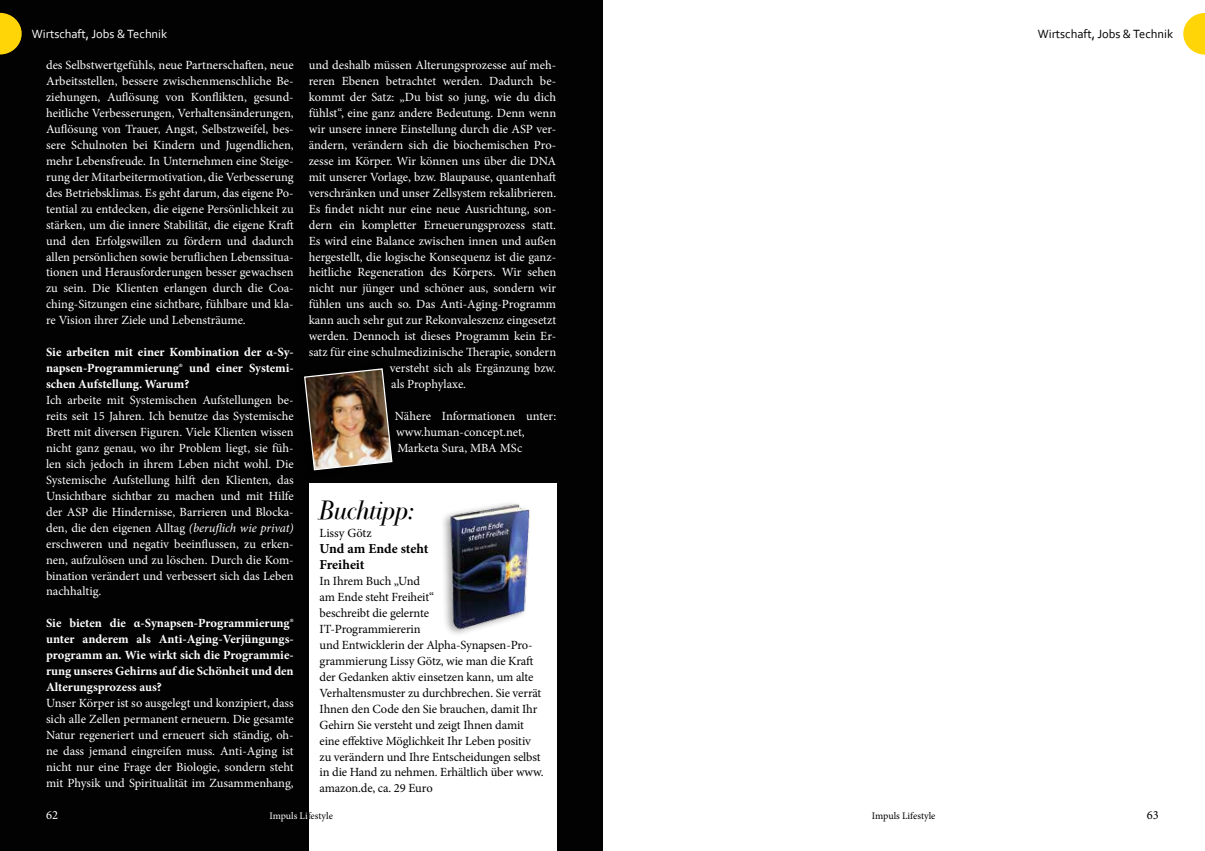
<style>
.page{position:relative;width:1205px;height:851px;background:#fff}
.page>*{position:absolute;margin:0;border:0;box-sizing:border-box;transform-origin:0 0}
.t1{font:italic 26.25px "Bodoni Svty Two OSITCTT";color:#000}
.t2{font:700 13.75px/15.9px "Minion Pro";letter-spacing:-.005em;color:#000}
.t3{font:12.5px/16px "Minion Pro";color:#fff;text-align:justify}
.t4{font:12.5px/15.9px "Minion Pro";letter-spacing:-.01em;color:#000}
.t5{font:700 12.5px/16px "Minion Pro";color:#fff;text-align:justify}
.t6{font:12.5px "Corbel";color:#000}
.t7{font:12.5px "Corbel";color:#fff}
.t8{font:10px "Minion Pro";color:#000}
.t9{font:10px "Minion Pro";letter-spacing:.005em;color:#fff}
.s1{font-style:italic}
.s2{color:#000}
</style>
<div class="page">
<svg style="left:1183px;top:13px;width:22px;height:42px"></svg>
<div style="left:0;top:0;width:602px;height:850px;background:#020203"></div>
<svg style="left:0;top:13px;width:22px;height:42px"></svg>
<div style="left:309px;top:483px;width:247px;height:367px;background:#fff"></div>
<img style="left:304px;top:368px;width:89px;height:103px">
<div style="left:440px;top:499px;width:92px;height:138px;background:#000;opacity:.37"></div>
<img style="left:446px;top:501px;width:86px;height:131px">
<p class="t7" style="left:32px;top:26px;width:137px">Wirtschaft, Jobs &amp; Technik</p>
<p class="t3" style="left:46px;top:57px;width:249px">des Selbstwertgefühls, neue Partnerschaften, neue Arbeitsstellen, bessere zwischenmenschliche Be&shy;ziehungen, Auflösung von Konflikten, gesund&shy;heitliche Verbesserungen, Verhaltensänderungen, Auflösung von Trauer, Angst, Selbstzweifel, bes&shy;sere Schulnoten bei Kindern und Jugendlichen, mehr Lebensfreude. In Unternehmen eine Steige&shy;rung der Mitarbeitermotivation, die Verbesserung des Betriebsklimas. Es geht darum, das eigene Po&shy;tential zu entdecken, die eigene Persönlichkeit zu stärken, um die innere Stabilität, die eigene Kraft und den Erfolgswillen zu fördern und dadurch allen persönlichen sowie beruflichen Lebenssitua&shy;tionen und Herausforderungen besser gewachsen zu sein. Die Klienten erlangen durch die Coa&shy;ching-Sitzungen eine sichtbare, fühlbare und kla&shy;re Vision ihrer Ziele und Lebensträume.</p>
<p class="t5" style="left:46px;top:344px;width:249px">Sie arbeiten mit einer Kombination der α-Sy&shy;napsen-Programmierung® und einer Systemi&shy;schen Aufstellung. Warum?</p>
<p class="t3" style="left:46px;top:392px;width:249px">Ich arbeite mit Systemischen Aufstellungen be&shy;reits seit 15 Jahren. Ich benutze das Systemische Brett mit diversen Figuren. Viele Klienten wissen nicht ganz genau, wo ihr Problem liegt, sie füh&shy;len sich jedoch in ihrem Leben nicht wohl. Die Systemische Aufstellung hilft den Klienten, das Unsichtbare sichtbar zu machen und mit Hilfe der ASP die Hindernisse, Barrieren und Blocka&shy;den, die den eigenen Alltag <span class="s1">(beruflich wie privat) </span>erschweren und negativ beeinflussen, zu erken&shy;nen, aufzulösen und zu löschen. Durch die Kom&shy;bination verändert und verbessert sich das Leben nachhaltig.</p>
<p class="t5" style="left:46px;top:615px;width:249px">Sie bieten die α-Synapsen-Programmierung® unter anderem als Anti-Aging-Verjüngungs&shy;programm an. Wie wirkt sich die Programmie&shy;rung unseres Gehirns auf die Schönheit und den Alterungsprozess aus?</p>
<p class="t3" style="left:46px;top:695px;width:249px">Unser Körper ist so ausgelegt und konzipiert, dass sich alle Zellen permanent erneuern. Die gesamte Natur regeneriert und erneuert sich ständig, oh&shy;ne dass jemand eingreifen muss. Anti-Aging ist nicht nur eine Frage der Biologie, sondern steht mit Physik und Spiritualität im Zusammenhang,</p>
<p class="t3" style="left:309px;top:57px;width:249px">und deshalb müssen Alterungsprozesse auf meh-</p>
<p class="t3" style="left:309px;top:73px;width:249px">reren Ebenen betrachtet werden. Dadurch be-</p>
<p class="t3" style="left:309px;top:89px;width:249px">kommt der Satz: „Du bist so jung, wie du dich</p>
<p class="t3" style="left:309px;top:105px;width:249px">fühlst“, eine ganz andere Bedeutung. Denn wenn</p>
<p class="t3" style="left:309px;top:121px;width:249px">wir unsere innere Einstellung durch die ASP ver-</p>
<p class="t3" style="left:309px;top:137px;width:249px">ändern, verändern sich die biochemischen Pro-</p>
<p class="t3" style="left:309px;top:153px;width:249px">zesse im Körper. Wir können uns über die DNA</p>
<p class="t3" style="left:309px;top:169px;width:249px">mit unserer Vorlage, bzw. Blaupause, quantenhaft</p>
<p class="t3" style="left:309px;top:185px;width:249px">verschränken und unser Zellsystem rekalibrieren.</p>
<p class="t3" style="left:309px;top:201px;width:249px">Es findet nicht nur eine neue Ausrichtung, son-</p>
<p class="t3" style="left:309px;top:217px;width:249px">dern ein kompletter Erneuerungsprozess statt.</p>
<p class="t3" style="left:309px;top:232px;width:249px">Es wird eine Balance zwischen innen und außen</p>
<p class="t3" style="left:309px;top:248px;width:249px">hergestellt, die logische Konsequenz ist die ganz-</p>
<p class="t3" style="left:309px;top:264px;width:249px">heitliche Regeneration des Körpers. Wir sehen</p>
<p class="t3" style="left:309px;top:280px;width:249px">nicht nur jünger und schöner aus, sondern wir</p>
<p class="t3" style="left:309px;top:296px;width:249px">fühlen uns auch so. Das Anti-Aging-Programm</p>
<p class="t3" style="left:309px;top:312px;width:249px">kann auch sehr gut zur Rekonvaleszenz eingesetzt</p>
<p class="t3" style="left:309px;top:328px;width:249px">werden. Dennoch ist dieses Programm kein Er-</p>
<p class="t3" style="left:309px;top:344px;width:249px">satz für eine schulmedizinische Therapie, sondern</p>
<p class="t3" style="left:390px;top:360px;width:168px">versteht sich als Ergänzung bzw.</p>
<p class="t3" style="left:391px;top:376px;width:76px">als Prophylaxe.</p>
<p class="t3" style="left:395px;top:408px;width:163px;text-align:left">Nähere Informationen unter: www.human-concept.net,<br>Marketa Sura, MBA MSc</p>
<h1 class="t1" style="left:319px;top:494px;width:103px">Buchtipp:</h1>
<p class="t4" style="left:319px;top:525px;width:54px">Lissy Götz</p>
<p class="t2" style="left:319px;top:540px;width:110px">Und am Ende steht<br>Freiheit</p>
<p class="t4" style="left:319px;top:573px;width:225px">In Ihrem Buch „Und<br>am Ende steht Freiheit“<br>beschreibt die gelernte<br>IT-Programmiererin<br>und Entwicklerin der Alpha-Synapsen-Pro&shy;grammierung Lissy Götz, wie man die Kraft der Gedanken aktiv einsetzen kann, um alte Verhaltensmuster zu durchbrechen. Sie verrät Ihnen den Code den Sie brauchen, damit Ihr Gehirn Sie versteht und zeigt Ihnen damit eine effektive Möglichkeit Ihr Leben positiv zu verändern und Ihre Entscheidungen selbst in die Hand zu nehmen. Erhältlich über www. amazon.de, ca. 29 Euro</p>
<p class="t9" style="left:269px;top:808px;width:65px">Impuls Li<span class="s2">festyle</span></p>
<p class="t3" style="left:46px;top:806px;width:14px">62</p>
<p class="t6" style="left:1038px;top:26px;width:137px">Wirtschaft, Jobs &amp; Technik</p>
<p class="t8" style="left:872px;top:808px;width:65px">Impuls Lifestyle</p>
<p class="t4" style="left:1147px;top:806px;width:13px">63</p>
</div>
